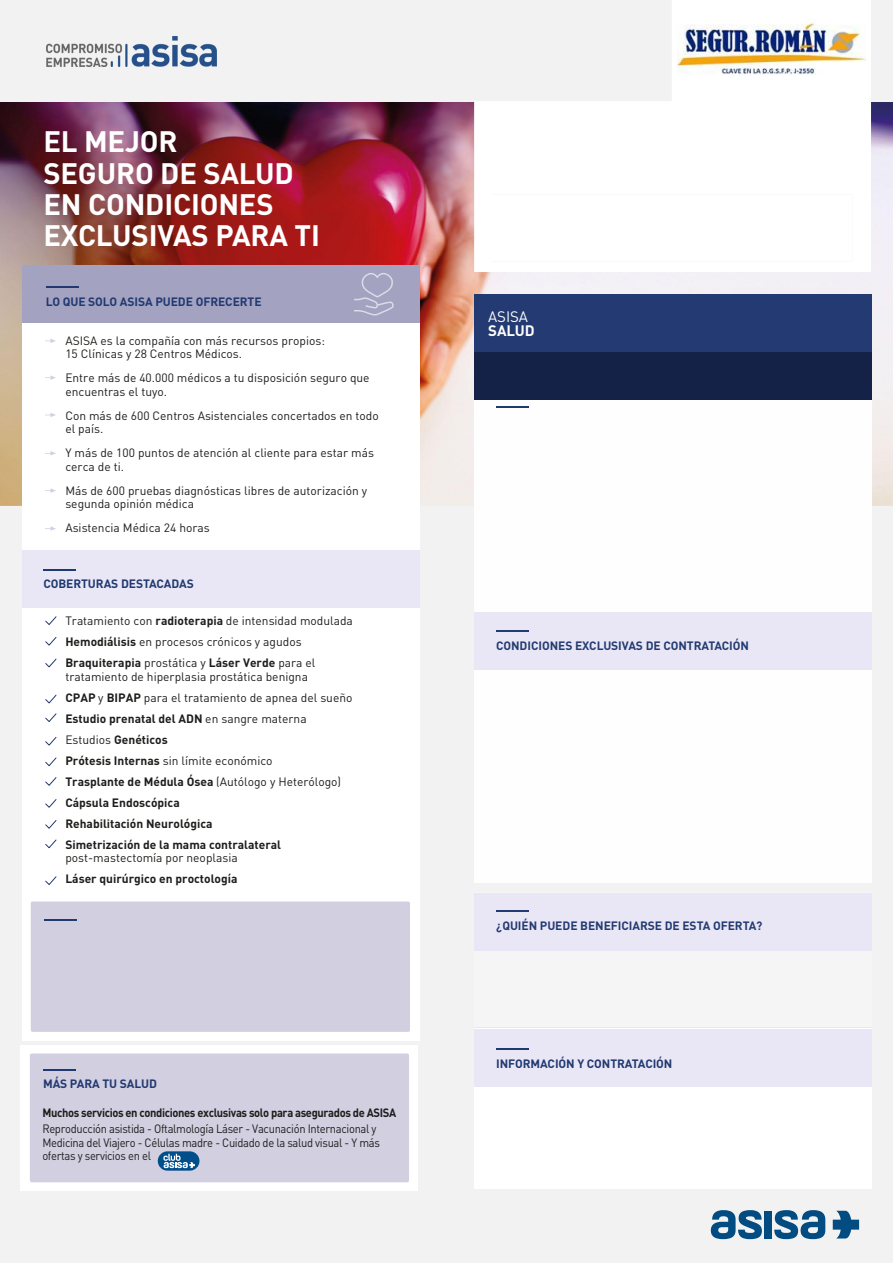
<style>
.page{position:relative;width:893px;height:1263px;background:#f2f2f2}
.page>*{position:absolute;margin:0;border:0;box-sizing:border-box;transform-origin:0 0}
.t1{font:700 29.25px/31.3px "DIN";letter-spacing:-.005em;color:#fff}
.t2{font:15px "DIN";letter-spacing:-.005em;color:#fff}
.t3{font:700 15px "DIN";letter-spacing:-.005em;color:#fff}
.t4{font:12px/13.5px "DIN";color:#1d1d1b}
.t5{font:700 12px/21px "DIN";color:#1d1d1b}
.t6{font:700 12px "DIN";letter-spacing:-.005em;color:#213971}
.t7{font:12px/13.5px "DIN";letter-spacing:-.03em;color:#1d1d1b;scale:.93 1}
.t8{font:700 12px "DIN";letter-spacing:-.035em;color:#1d1d1b;scale:.93 1}
.s1{font-weight:700}
.s2{font-weight:400}
</style>
<div class="page">
<img style="left:0;top:102px;width:893px;height:404px">
<svg style="left:474px;top:0;width:397px;height:272px"></svg>
<div style="left:673px;top:0;width:198px;height:102px;background:#fff"></div>
<svg style="left:711px;top:1210px;width:51px;height:29px"></svg>
<div style="left:764px;top:1211px;width:8px;height:27px;background:#004b81"></div>
<svg style="left:774px;top:1210px;width:51px;height:29px"></svg>
<svg style="left:833px;top:1211px;width:26px;height:27px"></svg>
<div style="left:474px;top:330px;width:397px;height:553px;background:#fff"></div>
<div style="left:474px;top:893px;width:397px;height:213px;background:#f6f6f6"></div>
<div style="left:474px;top:294px;width:397px;height:58px;background:#213971"></div>
<div style="left:23px;top:564px;width:397px;height:477px;background:#fff"></div>
<div style="left:31px;top:901px;width:379px;height:131px;background:#d1cfe0;border-radius:2px"></div>
<hr style="left:44px;top:919px;width:33px;height:2px;background:#213971">
<div style="left:23px;top:265px;width:397px;height:284px;background:#fff"></div>
<svg style="left:45px;top:339px;width:11px;height:4px"></svg>
<svg style="left:45px;top:375px;width:11px;height:5px"></svg>
<svg style="left:45px;top:413px;width:10px;height:4px"></svg>
<svg style="left:45px;top:451px;width:11px;height:4px"></svg>
<svg style="left:45px;top:488px;width:11px;height:5px"></svg>
<svg style="left:45px;top:526px;width:11px;height:5px"></svg>
<div style="left:23px;top:265px;width:397px;height:58px;background:#a3a2c0"></div>
<hr style="left:46px;top:287px;width:32px;height:1px;background:#213971">
<svg style="left:354px;top:273px;width:40px;height:43px"></svg>
<div style="left:21px;top:1045px;width:397px;height:146px;background:#fff"></div>
<div style="left:30px;top:1053px;width:379px;height:129px;background:#d1cfe0;border-radius:2px"></div>
<hr style="left:43px;top:1069px;width:33px;height:1px;background:#213971">
<div style="left:158px;top:1151px;width:41px;height:20px;background:#004f8b;border-radius:10px"></div>
<svg style="left:163px;top:1154px;width:32px;height:14px"></svg>
<div style="left:23px;top:549px;width:397px;height:58px;background:#e9e7f5"></div>
<hr style="left:43px;top:569px;width:33px;height:1px;background:#213971">
<svg style="left:45px;top:616px;width:12px;height:9px"></svg>
<svg style="left:45px;top:637px;width:12px;height:9px"></svg>
<svg style="left:45px;top:658px;width:12px;height:10px"></svg>
<svg style="left:45px;top:694px;width:12px;height:10px"></svg>
<svg style="left:45px;top:713px;width:12px;height:9px"></svg>
<svg style="left:45px;top:737px;width:12px;height:9px"></svg>
<svg style="left:45px;top:757px;width:12px;height:9px"></svg>
<svg style="left:45px;top:777px;width:12px;height:9px"></svg>
<svg style="left:45px;top:799px;width:12px;height:9px"></svg>
<svg style="left:45px;top:820px;width:12px;height:9px"></svg>
<svg style="left:45px;top:839px;width:12px;height:10px"></svg>
<svg style="left:45px;top:876px;width:12px;height:9px"></svg>
<div style="left:474px;top:612px;width:397px;height:58px;background:#e9e7f5"></div>
<div style="left:474px;top:892px;width:397px;height:58px;background:#e9e7f5"></div>
<hr style="left:496px;top:631px;width:33px;height:1px;background:#213971">
<hr style="left:496px;top:910px;width:33px;height:2px;background:#213971">
<div style="left:474px;top:352px;width:397px;height:47px;background:#152248"></div>
<hr style="left:496px;top:407px;width:33px;height:1px;background:#213971">
<img style="left:46px;top:37px;width:170px;height:29px">
<img style="left:677px;top:23px;width:188px;height:52px">
<div style="left:474px;top:1028px;width:397px;height:161px;background:#fff"></div>
<div style="left:474px;top:1029px;width:397px;height:58px;background:#e9e7f5"></div>
<hr style="left:496px;top:1048px;width:33px;height:2px;background:#213971">
<h1 class="t1" style="left:43px;top:125px;width:278px">EL MEJOR<br>SEGURO DE SALUD<br>EN CONDICIONES<br>EXCLUSIVAS PARA TI</h1>
<p class="t6" style="left:46px;top:294px;width:217px">LO QUE SOLO ASISA PUEDE OFRECERTE</p>
<p class="t4" style="left:65px;top:333px;width:261px">ASISA es la compañía con más recursos propios:<br>15 Clínicas y 28 Centros Médicos.</p>
<p class="t4" style="left:65px;top:371px;width:306px">Entre más de 40.000 médicos a tu disposición seguro que encuentras el tuyo.</p>
<p class="t4" style="left:65px;top:408px;width:315px">Con más de 600 Centros Asistenciales concertados en todo el país.</p>
<p class="t4" style="left:65px;top:446px;width:310px">Y más de 100 puntos de atención al cliente para estar más cerca de ti.</p>
<p class="t4" style="left:65px;top:483px;width:303px">Más de 600 pruebas diagnósticas libres de autorización y segunda opinión médica</p>
<p class="t4" style="left:65px;top:521px;width:146px">Asistencia Médica 24 horas</p>
<p class="t6" style="left:43px;top:576px;width:152px">COBERTURAS DESTACADAS</p>
<p class="t4" style="left:65px;top:610px;width:289px;line-height:21px">Tratamiento con <span class="s1">radioterapia</span> de intensidad modulada<br><span class="s1">Hemodiálisis</span> en procesos crónicos y agudos<br><span class="s1">Braquiterapia</span> prostática y <span class="s1">Láser Verde</span> para el</p>
<p class="t5" style="left:65px;top:665px;width:289px"><span class="s2">tratamiento de hiperplasia prostática benigna<br></span>CPAP <span class="s2">y</span> BIPAP <span class="s2">para el tratamiento de apnea del sueño </span>Estudio prenatal del ADN <span class="s2">en sangre materna Estudios</span> Genéticos<br>Prótesis Internas <span class="s2">sin límite económico<br></span>Trasplante de Médula Ósea <span class="s2">(Autólogo y Heterólogo)<br></span>Cápsula Endoscópica<br>Rehabilitación Neurológica<br>Simetrización de la mama contralateral</p>
<p class="t4" style="left:65px;top:851px;width:174px">post-mastectomía por neoplasia</p>
<p class="t5" style="left:65px;top:868px;width:174px">Láser quirúrgico en proctología</p>
<p class="t6" style="left:43px;top:1076px;width:116px">MÁS PARA TU SALUD</p>
<p class="t8" style="left:42px;top:1104px;width:382px">Muchos servicios en condiciones exclusivas solo para asegurados de ASISA</p>
<p class="t7" style="left:42px;top:1122px;width:364px">Reproducción asistida - Oftalmología Láser - Vacunación Internacional y<br>Medicina del Viajero - Células madre - Cuidado de la salud visual - Y más ofertas y servicios en el</p>
<p class="t2" style="left:488px;top:308px;width:41px">ASISA</p>
<p class="t3" style="left:488px;top:321px;width:48px">SALUD</p>
<p class="t6" style="left:496px;top:638px;width:254px">CONDICIONES EXCLUSIVAS DE CONTRATACIÓN</p>
<p class="t6" style="left:496px;top:918px;width:268px">¿QUIÉN PUEDE BENEFICIARSE DE ESTA OFERTA?</p>
<p class="t6" style="left:496px;top:1053px;width:178px">INFORMACIÓN Y CONTRATACIÓN</p>
<p class="t6" style="left:496px;top:1055px;width:178px">INFORMACIÓN Y CONTRATACIÓN</p>
</div>
